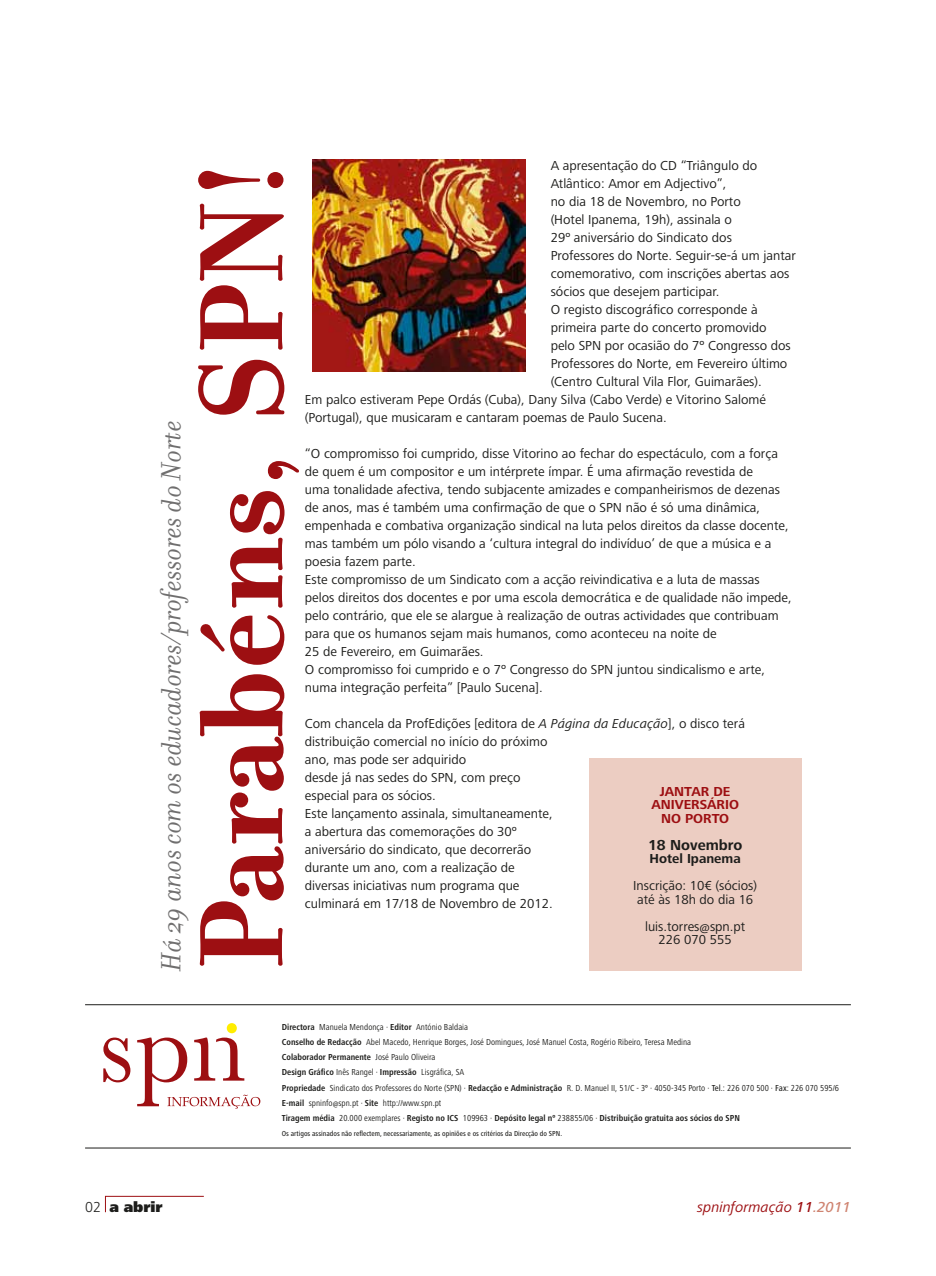
<style>
.page{position:relative;width:936px;height:1276px;background:#fff}
.page>*{position:absolute;margin:0;border:0;box-sizing:border-box;transform-origin:0 0}
.t1{font:700 127.65px "Filosofia";color:#9d0f12}
.t2{font:italic 30px "Filosofia";letter-spacing:-.005em;color:#706f6f}
.t3{font:italic 15px "Frutiger Next LT";color:#9d0f12}
.t4{font:700 15px "Frutiger Next LT";color:#1d1d1b}
.t5{font:900 15px "Frutiger Next LT";color:#1d1d1b}
.t6{font:13.5px/18px "Frutiger Next LT";color:#1d1d1b}
.t7{font:700 13.5px/13.5px "Frutiger Next LT";color:#9d0f12;text-align:center}
.t8{font:700 13.5px "Frutiger Next LT";color:#1d1d1b}
.t9{font:condensed 9px/15.1px "Frutiger Next LT";color:#1d1d1b}
.t10{font:500 condensed 7.5px "Frutiger Next LT";color:#1d1d1b}
.s1{font-style:italic}
.s2{font-weight:700}
.s3{font-weight:500}
.s4{font-weight:300}
.s5{font-weight:500;color:#cf8471}
</style>
<div class="page">
<svg style="left:105px;top:1195px;width:99px;height:18px"></svg>
<hr style="left:85px;top:1004px;width:765px;height:1px;background:#1d1d1b">
<hr style="left:85px;top:1147px;width:765px;height:1px;background:#1d1d1b">
<div style="left:588px;top:758px;width:213px;height:213px;background:#eccdc2"></div>
<svg style="left:103px;top:1037px;width:27px;height:45px"></svg>
<svg style="left:137px;top:1023px;width:123px;height:85px"></svg>
<img style="left:312px;top:159px;width:213px;height:213px">
<h2 class="t2" style="left:155px;top:971px;width:552px;rotate:-90deg">Há 29 anos com os educadores/professores do Norte</h2>
<p class="t6" style="left:550px;top:156px;width:208px">A apresentação do CD “Triângulo do</p>
<p class="t6" style="left:550px;top:174px;width:177px">Atlântico: Amor em Adjectivo”,</p>
<p class="t6" style="left:550px;top:192px;width:191px">no dia 18 de Novembro, no Porto</p>
<p class="t6" style="left:550px;top:210px;width:183px">(Hotel Ipanema, 19h), assinala o</p>
<p class="t6" style="left:550px;top:228px;width:183px">29º aniversário do Sindicato dos</p>
<p class="t6" style="left:550px;top:246px;width:247px">Professores do Norte. Seguir-se-á um jantar</p>
<p class="t6" style="left:550px;top:264px;width:240px">comemorativo, com inscrições abertas aos</p>
<p class="t6" style="left:550px;top:282px;width:170px">sócios que desejem participar.</p>
<p class="t6" style="left:550px;top:300px;width:208px">O registo discográfico corresponde à</p>
<p class="t6" style="left:550px;top:318px;width:217px">primeira parte do concerto promovido</p>
<p class="t6" style="left:550px;top:336px;width:241px">pelo SPN por ocasião do 7º Congresso dos</p>
<p class="t6" style="left:550px;top:354px;width:238px">Professores do Norte, em Fevereiro último</p>
<p class="t6" style="left:550px;top:372px;width:213px">(Centro Cultural Vila Flor, Guimarães).</p>
<p class="t6" style="left:305px;top:390px;width:462px">Em palco estiveram Pepe Ordás (Cuba), Dany Silva (Cabo Verde) e Vitorino Salomé</p>
<p class="t6" style="left:305px;top:408px;width:363px">(Portugal), que musicaram e cantaram poemas de Paulo Sucena.</p>
<p class="t6" style="left:305px;top:444px;width:488px">“O compromisso foi cumprido, disse Vitorino ao fechar do espectáculo, com a força de quem é um compositor e um intérprete ímpar. É uma afirmação revestida de<br>uma tonalidade afectiva, tendo subjacente amizades e companheirismos de dezenas de anos, mas é também uma confirmação de que o SPN não é só uma dinâmica, empenhada e combativa organização sindical na luta pelos direitos da classe docente, mas também um pólo visando a ‘cultura integral do indivíduo’ de que a música e a poesia fazem parte.<br>Este compromisso de um Sindicato com a acção reivindicativa e a luta de massas pelos direitos dos docentes e por uma escola democrática e de qualidade não impede, pelo contrário, que ele se alargue à realização de outras actividades que contribuam para que os humanos sejam mais humanos, como aconteceu na noite de<br>25 de Fevereiro, em Guimarães.<br>O compromisso foi cumprido e o 7º Congresso do SPN juntou sindicalismo e arte, numa integração perfeita” [Paulo Sucena].</p>
<p class="t6" style="left:305px;top:714px;width:441px">Com chancela da ProfEdições [editora de <span class="s1">A Página da Educação</span>], o disco terá distribuição comercial no início do próximo<br>ano, mas pode ser adquirido<br>desde já nas sedes do SPN, com preço<br>especial para os sócios.<br>Este lançamento assinala, simultaneamente,<br>a abertura das comemorações do 30º<br>aniversário do sindicato, que decorrerão<br>durante um ano, com a realização de<br>diversas iniciativas num programa que<br>culminará em 17/18 de Novembro de 2012.</p>
<h1 class="t1" style="left:165px;top:971px;width:813px;rotate:-90deg">Parabéns, SPN!</h1>
<p class="t7" style="left:651px;top:784px;width:89px">JANTAR DE<br>ANIVERSÁRIO<br>NO PORTO</p>
<p class="t4" style="left:648px;top:836px;width:96px">18 Novembro</p>
<p class="t8" style="left:649px;top:851px;width:93px">Hotel Ipanema</p>
<p class="t6" style="left:633px;top:879px;width:125px;line-height:13.5px">Inscrição: 10€ (sócios) até às 18h do dia 16</p>
<p class="t6" style="left:645px;top:919px;width:102px;line-height:13.5px;text-align:center">luis.torres@spn.pt<br>226 070 555</p>
<p class="t9" style="left:282px;top:1019px;width:558px"><span class="s2">Directora</span> Manuela Mendonça · <span class="s2">Editor</span> António Baldaia<br><span class="s2">Conselho de Redacção</span> Abel Macedo, Henrique Borges, José Domingues, José Manuel Costa, Rogério Ribeiro, Teresa Medina<br><span class="s2">Colaborador Permanente</span> José Paulo Oliveira<br><span class="s2">Design Gráfico</span> Inês Rangel · <span class="s2">Impressão</span> Lisgráfica, SA<br><span class="s2">Propriedade</span> Sindicato dos Professores do Norte (SPN) · <span class="s2">Redacção e Administração</span> R. D. Manuel II, 51/C - 3º · 4050-345 Porto · <span class="s3">Tel</span>.: 226 070 500 · <span class="s3">Fax</span>: 226 070 595/6<br><span class="s2">E-mail</span> spninfo@spn.pt · <span class="s2">Site</span> http://www.spn.pt<br><span class="s2">Tiragem média</span> 20.000 exemplares · <span class="s2">Registo no ICS</span> 109963 · <span class="s2">Depósito legal nº</span> 238855/06 · <span class="s2">Distribuição gratuita aos sócios do SPN</span></p>
<p class="t10" style="left:282px;top:1129px;width:282px">Os artigos assinados não reflectem, necessariamente, as opiniões e os critérios da Direcção do SPN.</p>
<p class="t5" style="left:85px;top:1198px;width:79px"><span class="s4">02</span> a abrir</p>
<p class="t3" style="left:697px;top:1199px;width:155px">spninformação <span class="s3">11</span><span class="s5">.2011</span></p>
</div>
